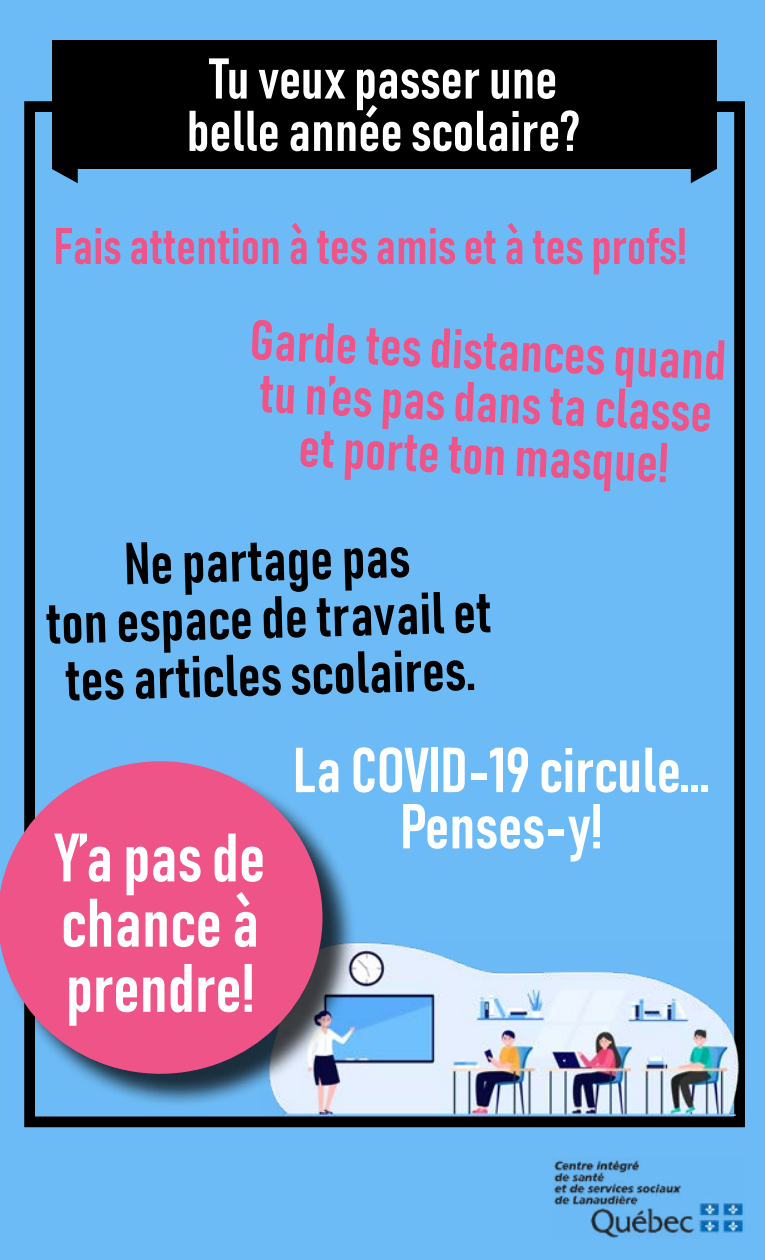
<style>
.page{position:relative;width:765px;height:1260px;background:#6dbbf6}
.page>*{position:absolute;margin:0;border:0;box-sizing:border-box;transform-origin:0 0}
.t1{font:67.38px/65.2px "Bahnschrift";color:#fff;text-align:justify}
.t2{font:62.5px/56.2px "Bahnschrift";color:#fff;text-align:center}
.t3{font:58.5px/57.4px "Bahnschrift";color:#000;text-align:center}
.t4{font:56.62px/52.4px "Bahnschrift";color:#fff;text-align:center}
.t5{font:55.38px/52.4px "Bahnschrift";color:#ef5488;text-align:center}
.t6{font:50.75px "Bahnschrift";color:#ef5488}
</style>
<div class="page">
<svg style="left:52px;top:169px;width:26px;height:14px"></svg>
<svg style="left:691px;top:169px;width:26px;height:14px"></svg>
<div style="left:52px;top:41px;width:665px;height:128px;background:#000"></div>
<div style="left:24px;top:101px;width:721px;height:1026px;border:11px solid #000"></div>
<img style="left:553px;top:1158px;width:190px;height:80px">
<img style="left:262px;top:941px;width:482px;height:175px">
<div style="left:2px;top:766px;width:355px;height:342px;background:#000;opacity:.75"></div>
<svg style="left:0;top:761px;width:322px;height:313px;background:#d06092"></svg>
<p class="t4" style="left:187px;top:51px;width:395px">Tu veux passer une belle année scolaire?</p>
<p class="t6" style="left:54px;top:214px;width:634px">Fais attention à tes amis et à tes profs!</p>
<p class="t5" style="left:251px;top:314px;width:478px;rotate:2deg">Garde tes distances quand tu n’es pas dans ta classe et porte ton masque!</p>
<p class="t3" style="left:45px;top:534px;width:447px;rotate:-1deg">Ne partage pas<br>ton espace de travail et tes articles scolaires.</p>
<p class="t1" style="left:55px;top:824px;width:212px">Y’a pas de chance à prendre!</p>
<p class="t2" style="left:293px;top:741px;width:418px">La COVID-19 circule...<br>Penses-y!</p>
</div>
